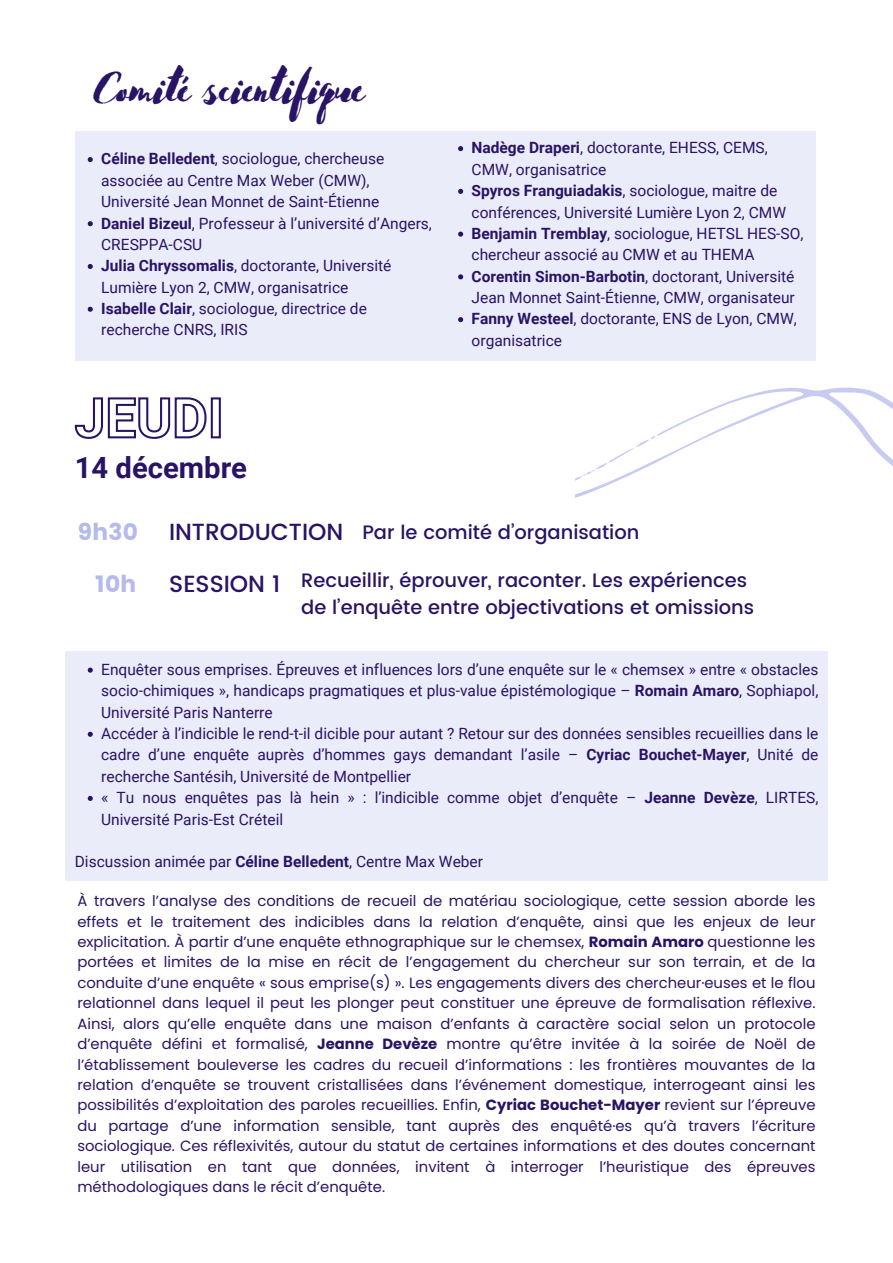
<style>
.page{position:relative;width:893px;height:1263px;background:#fff}
.page>*{position:absolute;margin:0;border:0;box-sizing:border-box;transform-origin:0 0}
.t1{font:48.75px "Advetime";color:#291365}
.t2{font:700 29.25px "Roboto";color:#291365}
.t3{font:500 23.33px "Poppins";color:#291365}
.t4{font:23.33px "Poppins";color:#b5baed}
.t5{font:500 19.42px/26.8px "Poppins";color:#291365}
.t6{font:15.52px/21.4px "Roboto";color:#291365}
.t7{font:14.77px/20.4px "Poppins";color:#291365;text-align:justify}
.s1{font-weight:700}
</style>
<div class="page">
<svg style="left:576px;top:388px;width:317px;height:110px"></svg>
<svg style="left:576px;top:436px;width:80px;height:46px"></svg>
<svg style="left:74px;top:397px;width:147px;height:42px"></svg>
<div style="left:65px;top:651px;width:762px;height:229px;background:#ebecfa"></div>
<svg style="left:88px;top:668px;width:5px;height:5px"></svg>
<svg style="left:88px;top:732px;width:5px;height:5px"></svg>
<svg style="left:88px;top:796px;width:5px;height:5px"></svg>
<div style="left:75px;top:131px;width:740px;height:230px;background:#ebecfa"></div>
<svg style="left:88px;top:157px;width:5px;height:5px"></svg>
<svg style="left:88px;top:221px;width:5px;height:5px"></svg>
<svg style="left:88px;top:264px;width:5px;height:5px"></svg>
<svg style="left:88px;top:307px;width:5px;height:5px"></svg>
<svg style="left:458px;top:146px;width:5px;height:5px"></svg>
<svg style="left:458px;top:189px;width:5px;height:5px"></svg>
<svg style="left:458px;top:232px;width:5px;height:5px"></svg>
<svg style="left:458px;top:274px;width:5px;height:5px"></svg>
<svg style="left:458px;top:317px;width:5px;height:5px"></svg>
<p class="t1" style="left:94px;top:55px;width:271px">Comité scientifique</p>
<p class="t6" style="left:101px;top:148px;width:285px"><span class="s1">Céline Belledent</span>, sociologue, chercheuse associée au Centre Max Weber (CMW),<br>Université Jean Monnet de Saint-Étienne</p>
<p class="t6" style="left:101px;top:212px;width:332px"><span class="s1">Daniel Bizeul</span>, Professeur à l’université d’Angers,<br>CRESPPA-CSU</p>
<p class="t6" style="left:101px;top:255px;width:287px"><span class="s1">Julia Chryssomalis</span>, doctorante, Université<br>Lumière Lyon 2, CMW, organisatrice</p>
<p class="t6" style="left:101px;top:298px;width:267px"><span class="s1">Isabelle Clair</span>, sociologue, directrice de recherche CNRS, IRIS</p>
<p class="t6" style="left:471px;top:137px;width:298px"><span class="s1">Nadège Draperi</span>, doctorante, EHESS, CEMS,<br>CMW, organisatrice</p>
<p class="t6" style="left:471px;top:180px;width:316px"><span class="s1">Spyros Franguiadakis</span>, sociologue, maitre de conférences, Université Lumière Lyon 2, CMW</p>
<p class="t6" style="left:471px;top:223px;width:333px"><span class="s1">Benjamin Tremblay</span>, sociologue, HETSL HES-SO, chercheur associé au CMW et au THEMA</p>
<p class="t6" style="left:471px;top:266px;width:325px"><span class="s1">Corentin Simon-Barbotin</span>, doctorant, Université<br>Jean Monnet Saint-Étienne, CMW, organisateur</p>
<p class="t6" style="left:471px;top:308px;width:327px"><span class="s1">Fanny Westeel</span>, doctorante, ENS de Lyon, CMW, organisatrice</p>
<p class="t2" style="left:75px;top:451px;width:174px">14 décembre</p>
<p class="t4" style="left:77px;top:518px;width:62px">9h30</p>
<p class="t3" style="left:169px;top:518px;width:176px">INTRODUCTION</p>
<p class="t5" style="left:362px;top:519px;width:278px">Par le comité d’organisation</p>
<p class="t4" style="left:95px;top:570px;width:43px">10h</p>
<p class="t3" style="left:169px;top:570px;width:112px">SESSION 1</p>
<p class="t5" style="left:301px;top:567px;width:454px">Recueillir, éprouver, raconter. Les expériences de l’enquête entre objectivations et omissions</p>
<p class="t6" style="left:101px;top:659px;width:718px;text-align:justify">Enquêter sous emprises. Épreuves et influences lors d’une enquête sur le « chemsex » entre « obstacles socio-chimiques », handicaps pragmatiques et plus-value épistémologique – <span class="s1">Romain Amaro</span>, Sophiapol, Université Paris Nanterre</p>
<p class="t6" style="left:101px;top:723px;width:718px;text-align:justify">Accéder à l’indicible le rend-t-il dicible pour autant ? Retour sur des données sensibles recueillies dans le cadre d’une enquête auprès d’hommes gays demandant l’asile – <span class="s1">Cyriac Bouchet-Mayer</span>, Unité de recherche Santésih, Université de Montpellier</p>
<p class="t6" style="left:101px;top:787px;width:718px">« Tu nous enquêtes pas là hein » : l’indicible comme objet d’enquête – <span class="s1">Jeanne Devèze</span>, LIRTES,<br>Université Paris-Est Créteil</p>
<p class="t6" style="left:75px;top:851px;width:410px">Discussion animée par <span class="s1">Céline Belledent</span>, Centre Max Weber</p>
<p class="t7" style="left:77px;top:891px;width:739px">À travers l’analyse des conditions de recueil de matériau sociologique, cette session aborde les effets et le traitement des indicibles dans la relation d’enquête, ainsi que les enjeux de leur explicitation. À partir d’une enquête ethnographique sur le chemsex, <span class="s1">Romain Amaro</span> questionne les portées et limites de la mise en récit de l’engagement du chercheur sur son terrain, et de la conduite d’une enquête « sous emprise(s) ». Les engagements divers des chercheur·euses et le flou relationnel dans lequel il peut les plonger peut constituer une épreuve de formalisation réflexive.<br>Ainsi, alors qu’elle enquête dans une maison d’enfants à caractère social selon un protocole d’enquête défini et formalisé, <span class="s1">Jeanne Devèze</span> montre qu’être invitée à la soirée de Noël de l’établissement bouleverse les cadres du recueil d’informations : les frontières mouvantes de la relation d’enquête se trouvent cristallisées dans l’événement domestique, interrogeant ainsi les possibilités d’exploitation des paroles recueillies. Enfin, <span class="s1">Cyriac Bouchet-Mayer</span> revient sur l’épreuve du partage d’une information sensible, tant auprès des enquêté·es qu’à travers l’écriture sociologique. Ces réflexivités, autour du statut de certaines informations et des doutes concernant leur utilisation en tant que données, invitent à interroger l’heuristique des épreuves méthodologiques dans le récit d’enquête.</p>
</div>
